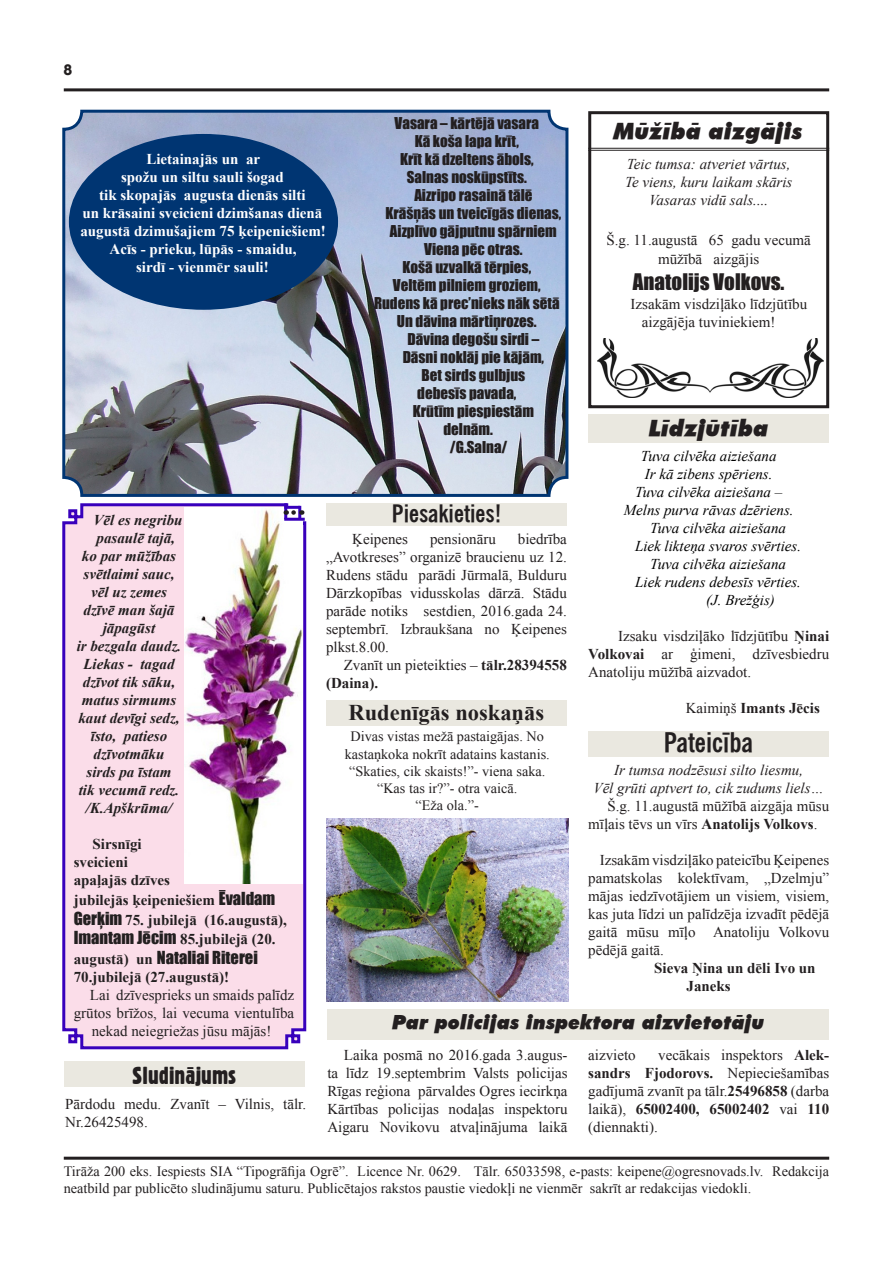
<style>
.page{position:relative;width:893px;height:1263px;background:#fff}
.page>*{position:absolute;margin:0;border:0;box-sizing:border-box;transform-origin:0 0}
.t1{font:700 condensed 27px "News Gothic TL";color:#231f20}
.t2{font:700 condensed 24px "News Gothic TL";color:#231f20}
.t3{font:24px "Gothic 821 Condensed TL";color:#231f20}
.t4{font:italic 900 22.5px "Futura TL";color:#231f20}
.t5{font:700 22.5px "Times New Roman";color:#231f20}
.t6{font:21px "Impact";color:#231f20}
.t7{font:italic 900 19.5px "Futura TL";color:#231f20}
.t8{font:16.5px "Impact";color:#231f20}
.t9{font:15px/18px "Times New Roman";color:#231f20;text-align:justify}
.t10{font:15px "Impact";color:#231f20}
.t11{font:700 15px/18px "Times New Roman";color:#231f20}
.t12{font:italic 700 15px "Times New Roman";color:#231f20}
.t13{font:italic 15px "Times New Roman";color:#000}
.t14{font:700 15px/18px "Times New Roman";color:#fff;text-align:center}
.t15{font:italic 15px/18px "Times New Roman";color:#231f20;text-align:center}
.t16{font:15px "VAG Rounded TL";color:#231f20}
.t17{font:14.25px/17.1px "Times New Roman";color:#231f20}
.s1{font-weight:700}
.s2{font-weight:400}
.s3{font-family:"Impact";font-weight:400;font-size:16.5px}
.s4{font-family:"Times New Roman";font-weight:700;font-size:15px}
</style>
<div class="page">
<hr style="left:64px;top:88px;width:765px;height:3px;background:#231f20">
<hr style="left:64px;top:1157px;width:765px;height:3px;background:#231f20">
<div style="left:588px;top:111px;width:241px;height:297px;border:3px solid #231f20"></div>
<div style="left:588px;top:415px;width:241px;height:28px;background:#eae8e0"></div>
<div style="left:64px;top:1061px;width:241px;height:26px;background:#eae8e0"></div>
<svg style="left:62px;top:503px;width:245px;height:547px;background:#f1d2e7"></svg>
<img style="left:597px;top:338px;width:226px;height:59px">
<img style="left:66px;top:114px;width:498px;height:379px">
<div style="left:62px;top:110px;width:506px;height:387px;border:3px solid #003572;border-radius:18px"></div>
<div style="left:69px;top:134px;width:269px;height:176px;background:#003572;border-radius:50%"></div>
<hr style="left:588px;top:148px;width:241px;height:1px;background:#231f20">
<hr style="left:588px;top:150px;width:241px;height:1px;background:#231f20">
<div style="left:588px;top:731px;width:241px;height:26px;background:#eae8e0"></div>
<img style="left:184px;top:507px;width:119px;height:377px">
<hr style="left:284px;top:503px;width:3px;height:16px;background:#3800bc">
<hr style="left:284px;top:518px;width:21px;height:3px;background:#3800bc">
<hr style="left:284px;top:506px;width:16px;height:3px;background:#3800bc">
<svg style="left:293px;top:506px;width:9px;height:12px"></svg>
<div style="left:326px;top:503px;width:241px;height:23px;background:#eae8e0"></div>
<div style="left:327px;top:1010px;width:502px;height:30px;background:#eae8e0"></div>
<div style="left:326px;top:700px;width:241px;height:26px;background:#eae8e0"></div>
<img style="left:327px;top:819px;width:241px;height:182px">
<p class="t16" style="left:64px;top:60px;width:10px">8</p>
<p class="t10" style="left:395px;top:111px;width:146px">Vasara – kārtējā vasara</p>
<p class="t10" style="left:415px;top:129px;width:106px">Kā koša lapa krīt,</p>
<p class="t10" style="left:400px;top:147px;width:135px">Krīt kā dzeltens ābols,</p>
<p class="t10" style="left:407px;top:165px;width:122px">Salnas noskūpstīts.</p>
<p class="t10" style="left:414px;top:183px;width:120px">Aizripo rasainā tālē</p>
<p class="t10" style="left:385px;top:201px;width:177px">Krāšņās un tveicīgās dienas,</p>
<p class="t10" style="left:390px;top:219px;width:168px">Aizplīvo gājputnu spārniem</p>
<p class="t10" style="left:424px;top:237px;width:100px">Viena pēc otras.</p>
<p class="t10" style="left:402px;top:255px;width:130px">Košā uzvalkā tērpies,</p>
<p class="t10" style="left:393px;top:273px;width:149px">Veltēm pilniem groziem,</p>
<p class="t10" style="left:374px;top:291px;width:187px">Rudens kā prec’nieks nāk sētā</p>
<p class="t10" style="left:397px;top:309px;width:141px">Un dāvina mārtiņrozes.</p>
<p class="t10" style="left:408px;top:327px;width:133px">Dāvina degošu sirdi –</p>
<p class="t10" style="left:403px;top:345px;width:143px">Dāsni noklāj pie kājām,</p>
<p class="t10" style="left:421px;top:363px;width:105px">Bet sirds gulbjus</p>
<p class="t10" style="left:417px;top:381px;width:101px">debesīs pavada,</p>
<p class="t10" style="left:413px;top:399px;width:123px">Krūtīm piespiestām</p>
<p class="t10" style="left:443px;top:417px;width:51px">delnām.</p>
<p class="t10" style="left:450px;top:435px;width:59px">/G.Salna/</p>
<h3 class="t4" style="left:613px;top:116px;width:191px">Mūžībā aizgājis</h3>
<p class="t14" style="left:80px;top:149px;width:247px">Lietainajās un ar<br>spožu un siltu sauli šogad<br>tik skopajās augusta dienās silti<br>un krāsaini sveicieni dzimšanas dienā augustā dzimušajiem 75 ķeipeniešiem!<br>Acīs - prieku, lūpās - smaidu,<br>sirdī - vienmēr sauli!</p>
<p class="t15" style="left:625px;top:155px;width:169px">Teic tumsa: atveriet vārtus,<br>Te viens, kuru laikam skāris<br>Vasaras vidū sals....</p>
<p class="t9" style="left:606px;top:229px;width:206px;line-height:19.8px;text-align:center">Š.g. 11.augustā 65 gadu vecumā mūžībā aizgājis</p>
<h3 class="t6" style="left:633px;top:265px;width:153px">Anatolijs Volkovs.</h3>
<p class="t9" style="left:642px;top:295px;width:167px;text-indent:-11px">Izsakām visdziļāko līdzjūtību aizgājēja tuviniekiem!</p>
<h3 class="t4" style="left:649px;top:413px;width:121px">Līdzjūtība</h3>
<p class="t13" style="left:641px;top:446px;width:137px">Tuva cilvēka aiziešana</p>
<p class="t13" style="left:645px;top:464px;width:129px">Ir kā zibens spēriens.</p>
<p class="t13" style="left:635px;top:482px;width:149px">Tuva cilvēka aiziešana –</p>
<p class="t13" style="left:624px;top:500px;width:171px">Melns purva rāvas dzēriens.</p>
<p class="t13" style="left:650px;top:518px;width:137px">Tuva cilvēka aiziešana</p>
<p class="t13" style="left:635px;top:536px;width:168px">Liek likteņa svaros svērties.</p>
<p class="t13" style="left:650px;top:554px;width:137px">Tuva cilvēka aiziešana</p>
<p class="t13" style="left:635px;top:572px;width:167px">Liek rudens debesīs vērties.</p>
<p class="t13" style="left:706px;top:590px;width:70px">(J. Brežģis)</p>
<p class="t9" style="left:588px;top:627px;width:242px;text-indent:30px">Izsaku visdziļāko līdzjūtību <span class="s1">Ņinai Volkovai</span> ar ģimeni, dzīvesbiedru Anatoliju mūžībā aizvadot.</p>
<p class="t11" style="left:686px;top:699px;width:136px"><span class="s2">Kaimiņš</span> Imants Jēcis</p>
<h2 class="t2" style="left:392px;top:497px;width:111px">Piesakieties!</h2>
<p class="t12" style="left:93px;top:509px;width:91px">Vēl es negribu</p>
<p class="t12" style="left:97px;top:527px;width:80px">pasaulē tajā,</p>
<p class="t12" style="left:82px;top:545px;width:96px">ko par mūžības</p>
<p class="t12" style="left:84px;top:563px;width:92px">svētlaimi sauc,</p>
<p class="t12" style="left:91px;top:581px;width:77px">vēl uz zemes</p>
<p class="t12" style="left:84px;top:599px;width:92px">dzīvē man šajā</p>
<p class="t12" style="left:103px;top:617px;width:54px">jāpagūst</p>
<p class="t12" style="left:77px;top:635px;width:106px">ir bezgala daudz.</p>
<p class="t12" style="left:83px;top:653px;width:93px">Liekas - tagad</p>
<p class="t12" style="left:83px;top:671px;width:94px">dzīvot tik sāku,</p>
<p class="t12" style="left:82px;top:689px;width:96px">matus sirmums</p>
<p class="t12" style="left:78px;top:707px;width:103px">kaut devīgi sedz,</p>
<p class="t12" style="left:91px;top:725px;width:78px">īsto, patieso</p>
<p class="t12" style="left:94px;top:743px;width:72px">dzīvotmāku</p>
<p class="t12" style="left:87px;top:761px;width:87px">sirds pa īstam</p>
<p class="t12" style="left:79px;top:779px;width:102px">tik vecumā redz.</p>
<p class="t12" style="left:86px;top:797px;width:88px">/K.Apškrūma/</p>
<p class="t11" style="left:74px;top:834px;width:98px;text-indent:19px">Sirsnīgi sveicieni apaļajās dzīves</p>
<p class="t11" style="left:74px;top:889px;width:215px;line-height:19.8px">jubilejās ķeipeniešiem <span class="s3">Ēvaldam<br>Gerķim</span> 75. jubilejā (16.augustā),<br><span class="s3">Imantam Jēcim</span> 85.jubilejā (20.</p>
<p class="t8" style="left:74px;top:945px;width:186px"><span class="s4">augustā) un</span> Nataliai Riterei</p>
<p class="t11" style="left:74px;top:968px;width:157px">70.jubilejā (27.augustā)!</p>
<p class="t9" style="left:90px;top:986px;width:206px">Lai dzīvesprieks un smaids palīdz</p>
<p class="t9" style="left:74px;top:1004px;width:222px">grūtos brīžos, lai vecuma vientulība</p>
<p class="t9" style="left:92px;top:1022px;width:181px">nekad neiegriežas jūsu mājās!</p>
<p class="t9" style="left:326px;top:530px;width:242px;text-indent:192px">biedrība „Avotkreses” organizē braucienu uz 12.<br>Rudens stādu parādi Jūrmalā, Bulduru Dārzkopības vidusskolas dārzā. Stādu parāde notiks sestdien, 2016.gada 24. septembrī. Izbraukšana no Ķeipenes plkst.8.00.</p>
<p class="t11" style="left:326px;top:656px;width:242px;text-indent:18px"><span class="s2">Zvanīt un pieteikties –</span> tālr.28394558 (Daina).</p>
<p class="t9" style="left:352px;top:530px;width:57px">Ķeipenes</p>
<p class="t9" style="left:430px;top:530px;width:67px">pensionāru</p>
<h3 class="t5" style="left:348px;top:697px;width:197px">Rudenīgās noskaņās</h3>
<p class="t17" style="left:345px;top:728px;width:207px;text-align:center">Divas vistas mežā pastaigājas. No kastaņkoka nokrīt adatains kastanis. “Skaties, cik skaists!”- viena saka. “Kas tas ir?”- otra vaicā.<br>“Eža ola.”-</p>
<h1 class="t1" style="left:664px;top:724px;width:91px">Pateicība</h1>
<p class="t15" style="left:593px;top:761px;width:232px">Ir tumsa nodzēsusi silto liesmu,<br>Vēl grūti aptvert to, cik zudums liels…</p>
<p class="t9" style="left:588px;top:797px;width:242px;text-indent:19px">Š.g. 11.augustā mūžībā aizgāja mūsu mīļais tēvs un vīrs <span class="s1">Anatolijs Volkovs</span>.</p>
<p class="t9" style="left:588px;top:851px;width:242px;text-indent:12px">Izsakām visdziļāko pateicību Ķeipenes pamatskolas kolektīvam, „Dzelmju” mājas iedzīvotājiem un visiem, visiem, kas juta līdzi un palīdzēja izvadīt pēdējā gaitā mūsu mīļo Anatoliju Volkovu pēdējā gaitā.</p>
<p class="t11" style="left:687px;top:959px;width:130px;text-indent:-32px">Sieva Ņina un dēli Ivo un<br>Janeks</p>
<h3 class="t7" style="left:392px;top:1009px;width:374px">Par policijas inspektora aizvietotāju</h3>
<h2 class="t3" style="left:132px;top:1060px;width:106px">Sludinājums</h2>
<p class="t9" style="left:65px;top:1095px;width:242px">Pārdodu medu. Zvanīt – Vilnis, tālr.<br>Nr.26425498.</p>
<p class="t9" style="left:327px;top:1045px;width:242px;text-indent:16px">Laika posmā no 2016.gada 3.augus&shy;ta līdz 19.septembrim Valsts policijas Rīgas reģiona pārvaldes Ogres iecirkņa Kārtības policijas nodaļas inspektoru Aigaru Novikovu atvaļinājuma laikā</p>
<p class="t9" style="left:588px;top:1045px;width:242px;text-indent:70px">vecākais inspektors <span class="s1">Alek&shy;sandrs Fjodorovs.</span> Nepieciešamības gadījumā zvanīt pa tālr.<span class="s1">25496858</span> (darba laikā), <span class="s1">65002400, 65002402</span> vai <span class="s1">110 </span>(diennakti).</p>
<p class="t9" style="left:588px;top:1045px;width:49px">aizvieto</p>
<p class="t17" style="left:64px;top:1162px;width:767px">Tirāža 200 eks. Iespiests SIA “Tipogrāfija Ogrē”. Licence Nr. 0629. Tālr. 65033598, e-pasts: keipene@ogresnovads.lv. Redakcija neatbild par publicēto sludinājumu saturu. Publicētajos rakstos paustie viedokļi ne vienmēr sakrīt ar redakcijas viedokli.</p>
</div>
